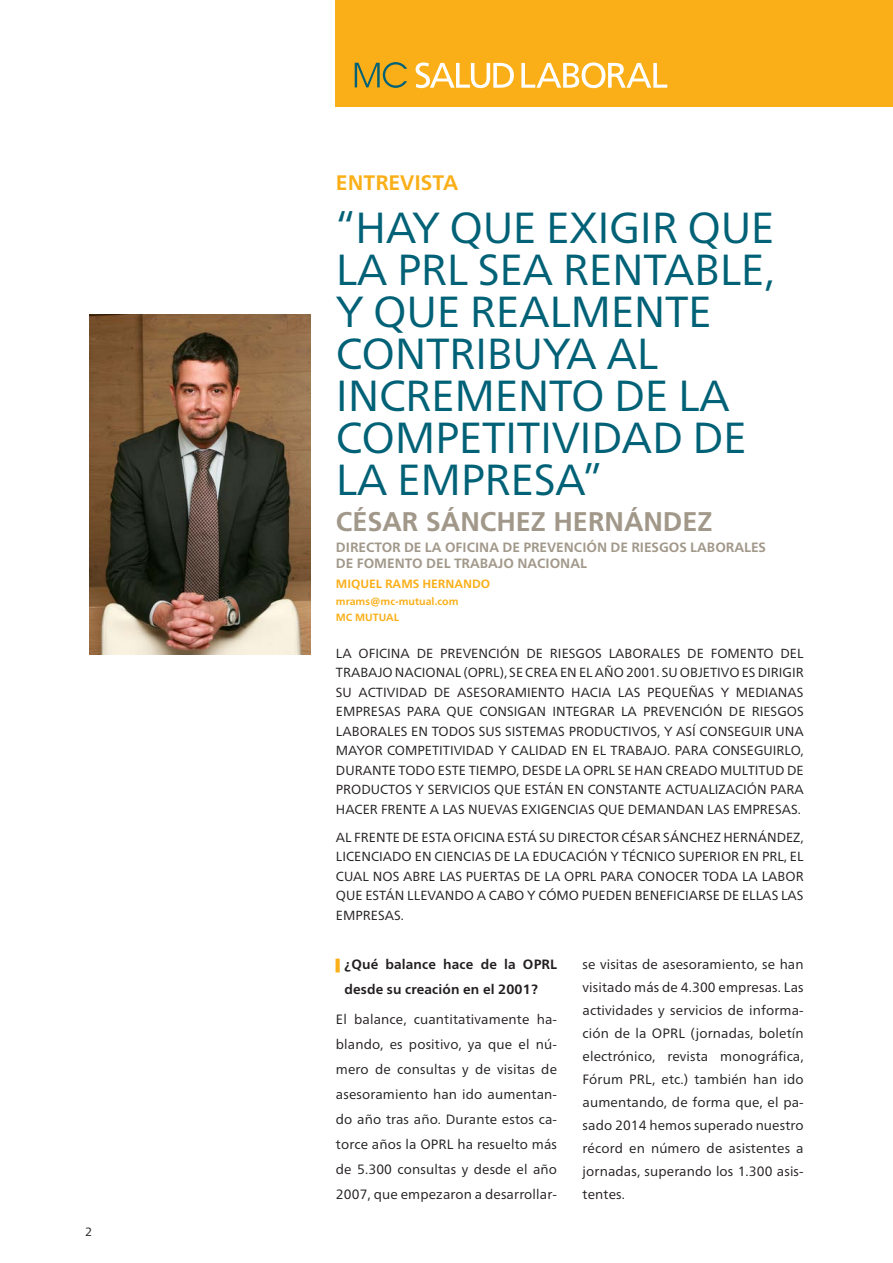
<style>
.page{position:relative;width:893px;height:1263px;background:#fff}
.page>*{position:absolute;margin:0;border:0;box-sizing:border-box;transform-origin:0 0}
._1_TITULO_ARTICULOS{font:43.5px/42px "Frutiger Neue LT Pro";letter-spacing:-.01em;color:#016176}
._2_AUTOR1{font:700 27px "Frutiger";color:#a1988a}
.t1{font:700 21px "Frutiger Neue LT Pro";color:#faaf18}
.t2{font:13.5px/23px "Frutiger Neue LT Pro";letter-spacing:.01em;color:#231f20;text-align:justify}
._2_CARGO{font:700 13.5px "Frutiger Neue LT Pro";color:#a1988a}
.t3{font:700 13.5px/25px "Frutiger Neue LT Pro";letter-spacing:.01em;color:#231f20}
._6_INTRODUCCION{font:13.2px/19.5px "Frutiger Neue LT Pro";color:#231f20;text-align:justify}
._2-AUTOR{font:700 12px "Frutiger Neue LT Pro";color:#faaf18}
.texto_artículos{font:12px "Frutiger Neue LT Pro";color:#231f20}
._2__CORREO{font:700 10.5px "Frutiger Neue LT Pro";color:#faaf18}
.s1{font-family:"Courier New";color:#faaf18}
</style>
<div class="page">
<div style="left:336px;top:0;width:557px;height:106px;background:#faaf18"></div>
<img style="left:89px;top:315px;width:221px;height:339px">
<svg style="left:355px;top:62px;width:52px;height:26px"></svg>
<svg style="left:416px;top:62px;width:98px;height:26px"></svg>
<svg style="left:521px;top:62px;width:146px;height:26px"></svg>
<p class="texto_artículos" style="left:85px;top:1224px;width:8px">2</p>
<p class="t1" style="left:336px;top:170px;width:124px">ENTREVISTA</p>
<p class="_1_TITULO_ARTICULOS" style="left:336px;top:206px;width:440px">“HAY QUE EXIGIR QUE<br>LA PRL SEA RENTABLE,<br>Y QUE REALMENTE<br>CONTRIBUYA AL<br>INCREMENTO DE LA<br>COMPETITIVIDAD DE<br>LA EMPRESA”</p>
<p class="_2_AUTOR1" style="left:336px;top:506px;width:378px">CÉSAR SÁNCHEZ HERNÁNDEZ</p>
<p class="_2_CARGO" style="left:336px;top:539px;width:432px">DIRECTOR DE LA OFICINA DE PREVENCIÓN DE RIESGOS LABORALES</p>
<p class="_2_CARGO" style="left:336px;top:555px;width:253px">DE FOMENTO DEL TRABAJO NACIONAL</p>
<p class="_2-AUTOR" style="left:336px;top:577px;width:156px">MIQUEL RAMS HERNANDO</p>
<p class="_2__CORREO" style="left:336px;top:595px;width:124px">mrams@mc-mutual.com</p>
<p class="_2__CORREO" style="left:336px;top:611px;width:65px">MC MUTUAL</p>
<p class="_6_INTRODUCCION" style="left:336px;top:643px;width:469px">LA OFICINA DE PREVENCIÓN DE RIESGOS LABORALES DE FOMENTO DEL TRABAJO NACIONAL (OPRL), SE CREA EN EL AÑO 2001. SU OBJETIVO ES DIRIGIR SU ACTIVIDAD DE ASESORAMIENTO HACIA LAS PEQUEÑAS Y MEDIANAS EMPRESAS PARA QUE CONSIGAN INTEGRAR LA PREVENCIÓN DE RIESGOS LABORALES EN TODOS SUS SISTEMAS PRODUCTIVOS, Y ASÍ CONSEGUIR UNA MAYOR COMPETITIVIDAD Y CALIDAD EN EL TRABAJO. PARA CONSEGUIRLO, DURANTE TODO ESTE TIEMPO, DESDE LA OPRL SE HAN CREADO MULTITUD DE PRODUCTOS Y SERVICIOS QUE ESTÁN EN CONSTANTE ACTUALIZACIÓN PARA HACER FRENTE A LAS NUEVAS EXIGENCIAS QUE DEMANDAN LAS EMPRESAS.</p>
<p class="_6_INTRODUCCION" style="left:336px;top:827px;width:469px">AL FRENTE DE ESTA OFICINA ESTÁ SU DIRECTOR CÉSAR SÁNCHEZ HERNÁNDEZ, LICENCIADO EN CIENCIAS DE LA EDUCACIÓN Y TÉCNICO SUPERIOR EN PRL, EL CUAL NOS ABRE LAS PUERTAS DE LA OPRL PARA CONOCER TODA LA LABOR QUE ESTÁN LLEVANDO A CABO Y CÓMO PUEDEN BENEFICIARSE DE ELLAS LAS EMPRESAS.</p>
<p class="t3" style="left:344px;top:952px;width:214px;text-indent:-9px"><span class="s1">▌</span>¿Qué balance hace de la OPRL desde su creación en el 2001?</p>
<p class="t2" style="left:336px;top:1006px;width:223px;line-height:25px">El balance, cuantitativamente ha&shy;blando, es positivo, ya que el nú&shy;mero de consultas y de visitas de asesoramiento han ido aumentan&shy;do año tras año. Durante estos ca&shy;torce años la OPRL ha resuelto más de 5.300 consultas y desde el año 2007, que empezaron a desarrollar-</p>
<p class="t2" style="left:583px;top:953px;width:223px">se visitas de asesoramiento, se han visitado más de 4.300 empresas. Las actividades y servicios de informa&shy;ción de la OPRL (jornadas, boletín electrónico, revista monográfica, Fórum PRL, etc.) también han ido aumentando, de forma que, el pa&shy;sado 2014 hemos superado nuestro récord en número de asistentes a jornadas, superando los 1.300 asis&shy;tentes.</p>
</div>
